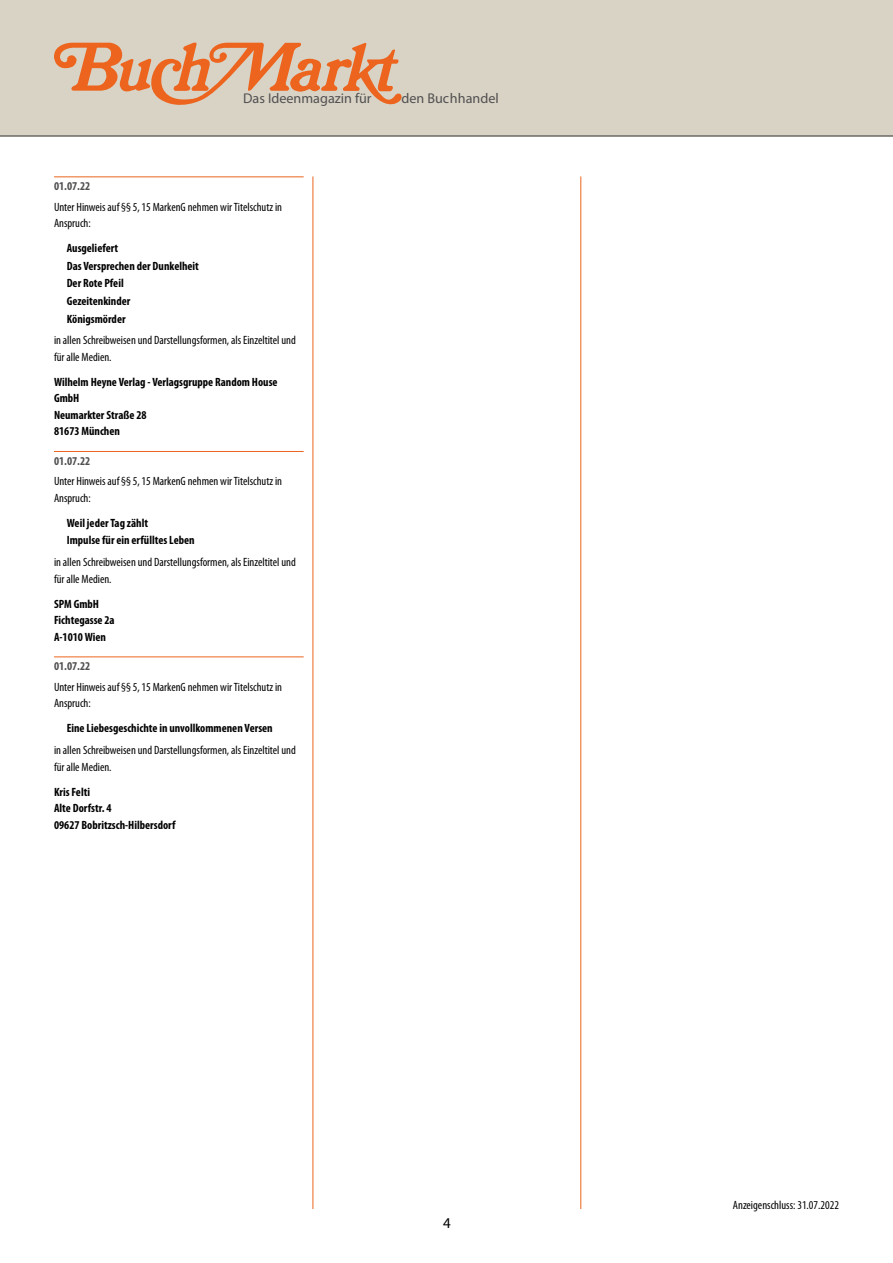
<style>
.page{position:relative;width:893px;height:1263px;background:#fff}
.page>*{position:absolute;margin:0;border:0;box-sizing:border-box;transform-origin:0 0}
.t1{font:15px "Myriad Pro";color:#000}
.t2{font:14.1px "Myriad Pro";color:#515051}
.t3{font:condensed 12px/16.5px "Myriad Pro";color:#000}
.t4{font:700 condensed 12px/16.5px "Myriad Pro";color:#000}
.t5{font:700 condensed 12px "Myriad Pro";color:#514f51}
</style>
<div class="page">
<div style="left:0;top:0;width:893px;height:136px;background:#d9d3c5"></div>
<hr style="left:313px;top:176px;width:1px;height:1033px;background:#ec641c">
<hr style="left:580px;top:176px;width:1px;height:1033px;background:#ec641c">
<hr style="left:0;top:135px;width:893px;height:2px;background:#514f51">
<svg style="left:54px;top:42px;width:348px;height:63px"></svg>
<hr style="left:54px;top:176px;width:250px;height:1px;background:#ec641c">
<hr style="left:54px;top:451px;width:250px;height:1px;background:#ec641c">
<hr style="left:54px;top:656px;width:250px;height:1px;background:#ec641c">
<p class="t2" style="left:243px;top:89px;width:130px">Das Ideenmagazin für</p>
<p class="t2" style="left:402px;top:89px;width:99px">den Buchhandel</p>
<p class="t5" style="left:54px;top:178px;width:38px">01.07.22</p>
<p class="t3" style="left:54px;top:198px;width:230px">Unter Hinweis auf §§ 5, 15 MarkenG nehmen wir Titelschutz in<br>Anspruch:</p>
<p class="t4" style="left:67px;top:239px;width:134px;line-height:17.5px">Ausgeliefert<br>Das Versprechen der Dunkelheit<br>Der Rote Pfeil<br>Gezeitenkinder<br>Königsmörder</p>
<p class="t3" style="left:54px;top:332px;width:243px">in allen Schreibweisen und Darstellungsformen, als Einzeltitel und für alle Medien.</p>
<p class="t4" style="left:54px;top:373px;width:225px">Wilhelm Heyne Verlag - Verlagsgruppe Random House<br>GmbH<br>Neumarkter Straße 28<br>81673 München</p>
<p class="t5" style="left:54px;top:453px;width:38px">01.07.22</p>
<p class="t3" style="left:54px;top:473px;width:230px">Unter Hinweis auf §§ 5, 15 MarkenG nehmen wir Titelschutz in<br>Anspruch:</p>
<p class="t4" style="left:67px;top:514px;width:129px;line-height:17.5px">Weil jeder Tag zählt<br>Impulse für ein erfülltes Leben</p>
<p class="t3" style="left:54px;top:554px;width:243px">in allen Schreibweisen und Darstellungsformen, als Einzeltitel und für alle Medien.</p>
<p class="t4" style="left:54px;top:595px;width:62px">SPM GmbH<br>Fichtegasse 2a<br>A-1010 Wien</p>
<p class="t5" style="left:54px;top:658px;width:38px">01.07.22</p>
<p class="t3" style="left:54px;top:678px;width:230px">Unter Hinweis auf §§ 5, 15 MarkenG nehmen wir Titelschutz in<br>Anspruch:</p>
<p class="t4" style="left:67px;top:720px;width:207px">Eine Liebesgeschichte in unvollkommenen Versen</p>
<p class="t3" style="left:54px;top:742px;width:243px">in allen Schreibweisen und Darstellungsformen, als Einzeltitel und für alle Medien.</p>
<p class="t4" style="left:54px;top:783px;width:123px">Kris Felti<br>Alte Dorfstr. 4<br>09627 Bobritzsch-Hilbersdorf</p>
<p class="t1" style="left:443px;top:1213px;width:9px">4</p>
<p class="t3" style="left:733px;top:1196px;width:108px">Anzeigenschluss: 31.07.2022</p>
</div>
